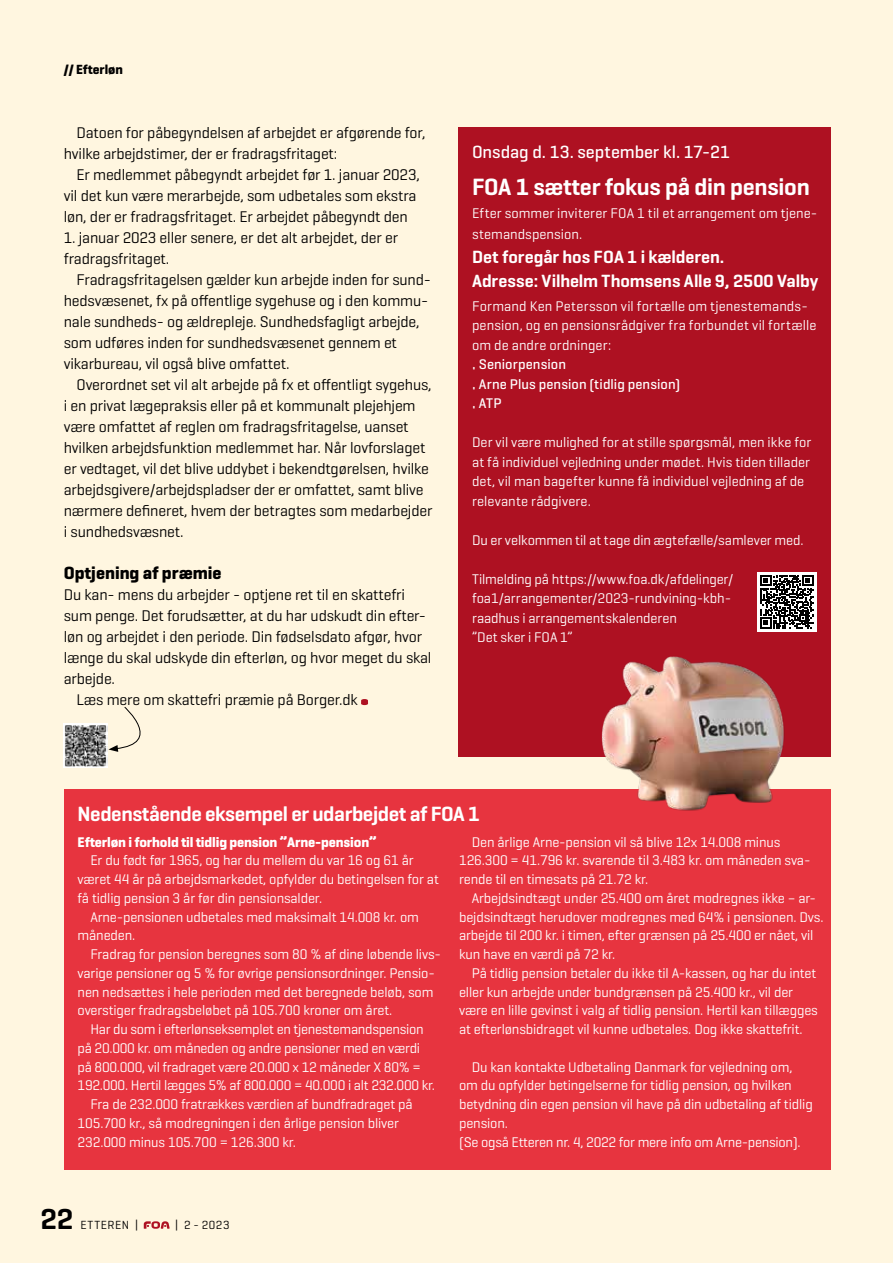
<style>
.page{position:relative;width:893px;height:1263px;background:#fff6e0}
.page>*{position:absolute;margin:0;border:0;box-sizing:border-box;transform-origin:0 0}
.t1{font:600 29.4px "Geogrotesque";color:#000}
.t2{font:600 24px "Geogrotesque";letter-spacing:-.01em;color:#fff}
.t3{font:600 21px "Geogrotesque";letter-spacing:-.02em;color:#fff}
.t4{font:600 18px/24px "Geogrotesque";letter-spacing:-.005em;color:#fff}
.t5{font:500 18px "Geogrotesque";letter-spacing:-.005em;color:#fff}
.t6{font:700 18px "Geogrotesque";color:#000}
.t7{font:15.75px/21px "Geogrotesque";letter-spacing:-.01em;color:#000}
.t8{font:14.25px/18.8px "Geogrotesque";letter-spacing:-.01em;color:#fff}
.t9{font:500 14.25px "Geogrotesque";letter-spacing:.005em;color:#fff}
.t10{font:700 14.25px "Geogrotesque";letter-spacing:-.01em;color:#fff}
.t11{font:700 13.5px "Geogrotesque";color:#000}
.t12{font:12px "Geogrotesque";letter-spacing:.045em;color:#000}
</style>
<div class="page">
<div style="left:458px;top:128px;width:372px;height:629px;background:#ae1122"></div>
<div style="left:64px;top:789px;width:766px;height:380px;background:#e7343f"></div>
<svg style="left:361px;top:699px;width:7px;height:6px"></svg>
<img style="left:64px;top:724px;width:43px;height:43px">
<img style="left:601px;top:656px;width:184px;height:155px">
<div style="left:757px;top:572px;width:60px;height:60px;background:#fff"></div>
<svg style="left:760px;top:575px;width:54px;height:53px"></svg>
<svg style="left:108px;top:707px;width:33px;height:45px"></svg>
<svg style="left:144px;top:1221px;width:26px;height:8px"></svg>
<p class="t11" style="left:64px;top:61px;width:61px">// Efterløn</p>
<p class="t7" style="left:64px;top:122px;width:363px;text-indent:13px">Datoen for påbegyndelsen af arbejdet er afgørende for, hvilke arbejdstimer, der er fradragsfritaget:</p>
<p class="t7" style="left:64px;top:164px;width:358px;text-indent:13px">Er medlemmet påbegyndt arbejdet før 1. januar 2023, vil det kun være merarbejde, som udbetales som ekstra løn, der er fradragsfritaget. Er arbejdet påbegyndt den</p>
<p class="t7" style="left:64px;top:227px;width:336px">1. januar 2023 eller senere, er det alt arbejdet, der er fradragsfritaget.</p>
<p class="t7" style="left:64px;top:269px;width:369px;text-indent:13px">Fradragsfritagelsen gælder kun arbejde inden for sund&shy;hedsvæsenet, fx på offentlige sygehuse og i den kommu&shy;nale sundheds- og ældrepleje. Sundhedsfagligt arbejde, som udføres inden for sundhedsvæsenet gennem et vikarbureau, vil også blive omfattet.</p>
<p class="t7" style="left:64px;top:374px;width:370px;text-indent:13px">Overordnet set vil alt arbejde på fx et offentligt sygehus, i en privat lægepraksis eller på et kommunalt plejehjem være omfattet af reglen om fradragsfritagelse, uanset hvilken arbejdsfunktion medlemmet har. Når lovforslaget er vedtaget, vil det blive uddybet i bekendtgørelsen, hvilke arbejdsgivere/arbejdspladser der er omfattet, samt blive nærmere defineret, hvem der betragtes som medarbejder i sundhedsvæsnet.</p>
<p class="t6" style="left:64px;top:562px;width:159px">Optjening af præmie</p>
<p class="t7" style="left:64px;top:584px;width:343px">Du kan- mens du arbejder - optjene ret til en skattefri</p>
<p class="t7" style="left:64px;top:605px;width:364px">sum penge. Det forudsætter, at du har udskudt din efter-</p>
<p class="t7" style="left:64px;top:626px;width:360px">løn og arbejdet i den periode. Din fødselsdato afgør, hvor</p>
<p class="t7" style="left:64px;top:647px;width:369px">længe du skal udskyde din efterløn, og hvor meget du skal</p>
<p class="t7" style="left:64px;top:668px;width:53px">arbejde.</p>
<p class="t7" style="left:77px;top:689px;width:283px">Læs mere om skattefri præmie på Borger.dk</p>
<p class="t5" style="left:472px;top:140px;width:259px">Onsdag d. 13. september kl. 17-21</p>
<h2 class="t2" style="left:472px;top:172px;width:339px">FOA 1 sætter fokus på din pension</h2>
<p class="t8" style="left:472px;top:202px;width:347px;line-height:21px">Efter sommer inviterer FOA 1 til et arrangement om tjene&shy;stemandspension.</p>
<p class="t4" style="left:472px;top:244px;width:348px">Det foregår hos FOA 1 i kælderen.<br>Adresse: Vilhelm Thomsens Alle 9, 2500 Valby</p>
<p class="t8" style="left:472px;top:296px;width:346px;line-height:19.5px">Formand Ken Petersson vil fortælle om tjenestemands&shy;pension, og en pensionsrådgiver fra forbundet vil fortælle om de andre ordninger:</p>
<p class="t9" style="left:472px;top:355px;width:96px">• Seniorpension</p>
<p class="t9" style="left:472px;top:375px;width:210px">• Arne Plus pension (tidlig pension)</p>
<p class="t9" style="left:472px;top:394px;width:31px">• ATP</p>
<p class="t8" style="left:472px;top:432px;width:341px;line-height:19.5px">Der vil være mulighed for at stille spørgsmål, men ikke for at få individuel vejledning under mødet. Hvis tiden tillader det, vil man bagefter kunne få individuel vejledning af de relevante rådgivere.</p>
<p class="t8" style="left:472px;top:530px;width:333px">Du er velkommen til at tage din ægtefælle/samlever med.</p>
<p class="t8" style="left:472px;top:568px;width:263px;line-height:19.5px">Tilmelding på https://www.foa.dk/afdelinger/ foa1/arrangementer/2023-rundvining-kbh&shy;raadhus i arrangementskalenderen<br>”Det sker i FOA 1”</p>
<h3 class="t3" style="left:78px;top:800px;width:404px">Nedenstående eksempel er udarbejdet af FOA 1</h3>
<p class="t10" style="left:78px;top:833px;width:301px">Efterløn i forhold til tidlig pension ”Arne-pension”</p>
<p class="t8" style="left:78px;top:851px;width:363px;text-indent:13px">Er du født før 1965, og har du mellem du var 16 og 61 år været 44 år på arbejdsmarkedet, opfylder du betingelsen for at få tidlig pension 3 år før din pensionsalder.</p>
<p class="t8" style="left:78px;top:907px;width:343px;text-indent:13px">Arne-pensionen udbetales med maksimalt 14.008 kr. om måneden.</p>
<p class="t8" style="left:78px;top:944px;width:365px;text-indent:13px">Fradrag for pension beregnes som 80 % af dine løbende livs&shy;varige pensioner og 5 % for øvrige pensionsordninger. Pensio&shy;nen nedsættes i hele perioden med det beregnede beløb, som overstiger fradragsbeløbet på 105.700 kroner om året.</p>
<p class="t8" style="left:90px;top:1019px;width:335px">Har du som i efterlønseksemplet en tjenestemandspension</p>
<p class="t8" style="left:78px;top:1038px;width:344px">på 20.000 kr. om måneden og andre pensioner med en værdi</p>
<p class="t8" style="left:78px;top:1057px;width:345px">på 800.000, vil fradraget være 20.000 x 12 måneder X 80% =</p>
<p class="t8" style="left:78px;top:1076px;width:359px">192.000. Hertil lægges 5% af 800.000 = 40.000 i alt 232.000 kr.</p>
<p class="t8" style="left:90px;top:1094px;width:324px">Fra de 232.000 fratrækkes værdien af bundfradraget på</p>
<p class="t8" style="left:78px;top:1113px;width:323px">105.700 kr., så modregningen i den årlige pension bliver</p>
<p class="t8" style="left:78px;top:1132px;width:220px">232.000 minus 105.700 = 126.300 kr.</p>
<p class="t8" style="left:459px;top:832px;width:353px;text-indent:13px">Den årlige Arne-pension vil så blive 12x 14.008 minus<br>126.300 = 41.796 kr. svarende til 3.483 kr. om måneden sva&shy;rende til en timesats på 21.72 kr.</p>
<p class="t8" style="left:459px;top:888px;width:366px;text-indent:13px">Arbejdsindtægt under 25.400 om året modregnes ikke – ar&shy;bejdsindtægt herudover modregnes med 64% i pensionen. Dvs. arbejde til 200 kr. i timen, efter grænsen på 25.400 er nået, vil kun have en værdi på 72 kr.</p>
<p class="t8" style="left:459px;top:963px;width:360px;text-indent:13px">På tidlig pension betaler du ikke til A-kassen, og har du intet eller kun arbejde under bundgrænsen på 25.400 kr., vil der være en lille gevinst i valg af tidlig pension. Hertil kan tillægges at efterlønsbidraget vil kunne udbetales. Dog ikke skattefrit.</p>
<p class="t8" style="left:459px;top:1057px;width:355px;text-indent:13px">Du kan kontakte Udbetaling Danmark for vejledning om, om du opfylder betingelserne for tidlig pension, og hvilken betydning din egen pension vil have på din udbetaling af tidlig pension.<br>(Se også Etteren nr. 4, 2022 for mere info om Arne-pension).</p>
<h1 class="t1" style="left:40px;top:1200px;width:35px">22</h1>
<p class="t12" style="left:80px;top:1217px;width:59px">ETTEREN |</p>
<p class="t12" style="left:175px;top:1217px;width:56px">| 2 - 2023</p>
</div>
